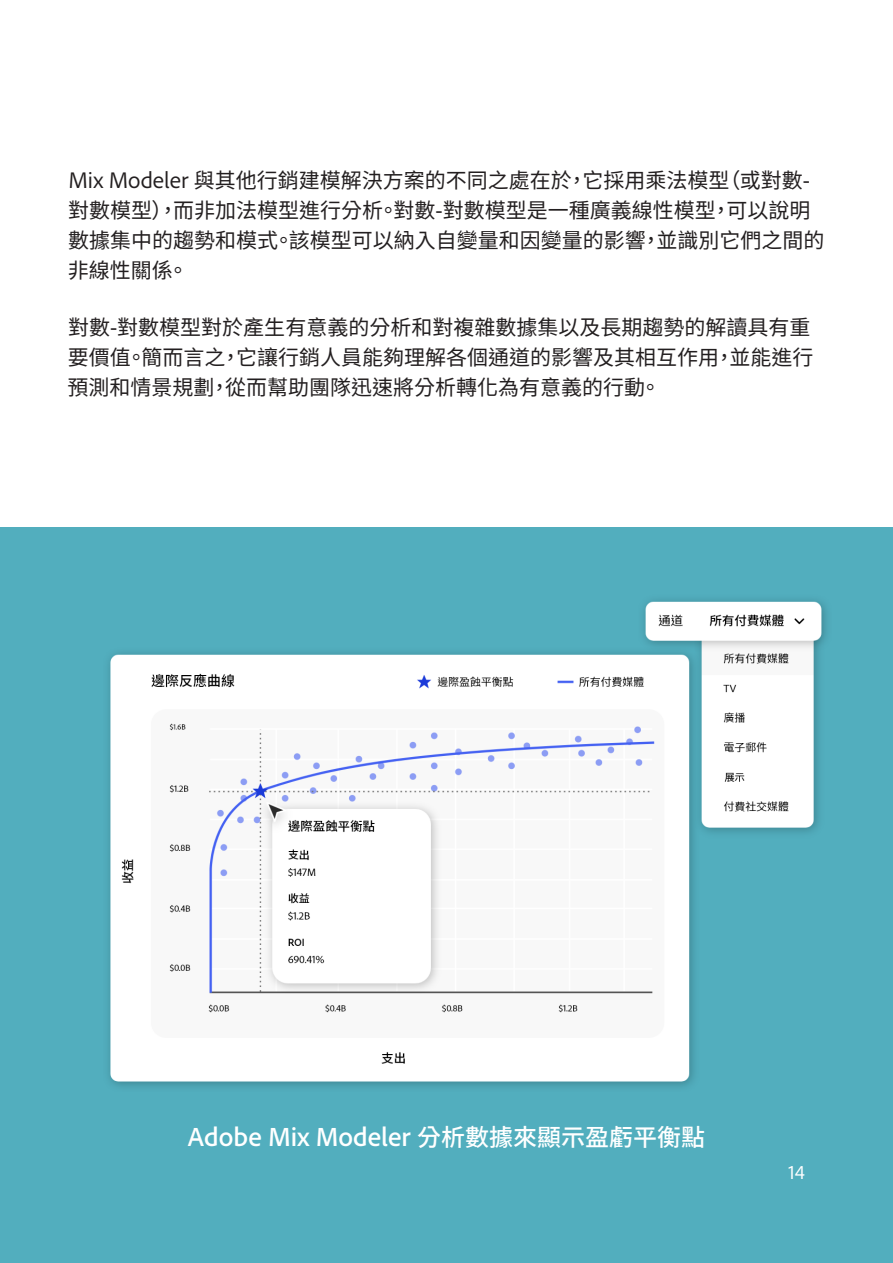
<style>
.page{position:relative;width:893px;height:1263px;background:#fff}
.page>*{position:absolute;margin:0;border:0;box-sizing:border-box;transform-origin:0 0}
.t1{font:700 24px "Adobe Clean Han TC";color:#fff}
.Intro_Body_Copy{font:21px/30px "Adobe Clean Han TC";color:#231f20}
.t2{font:18px "Adobe Clean Han TC";color:#fff}
</style>
<div class="page">
<div style="left:0;top:528px;width:893px;height:735px;background:#52aebe"></div>
<img style="left:108px;top:600px;width:719px;height:487px">
<p class="Intro_Body_Copy" style="left:68px;top:166px;width:758px">Mix Modeler 與其他行銷建模解決方案的不同之處在於，它採用乘法模型（或對數-對數模型），而非加法模型進行分析。對數-對數模型是一種廣義線性模型，可以說明數據集中的趨勢和模式。該模型可以納入自變量和因變量的影響，並識別它們之間的非線性關係。</p>
<p class="Intro_Body_Copy" style="left:68px;top:313px;width:747px">對數-對數模型對於產生有意義的分析和對複雜數據集以及長期趨勢的解讀具有重要價值。簡而言之，它讓行銷人員能夠理解各個通道的影響及其相互作用，並能進行預測和情景規劃，從而幫助團隊迅速將分析轉化為有意義的行動。</p>
<p class="t1" style="left:188px;top:1124px;width:519px">Adobe Mix Modeler 分析數據來顯示盈虧平衡點</p>
<p class="t2" style="left:788px;top:1162px;width:18px">14</p>
</div>
